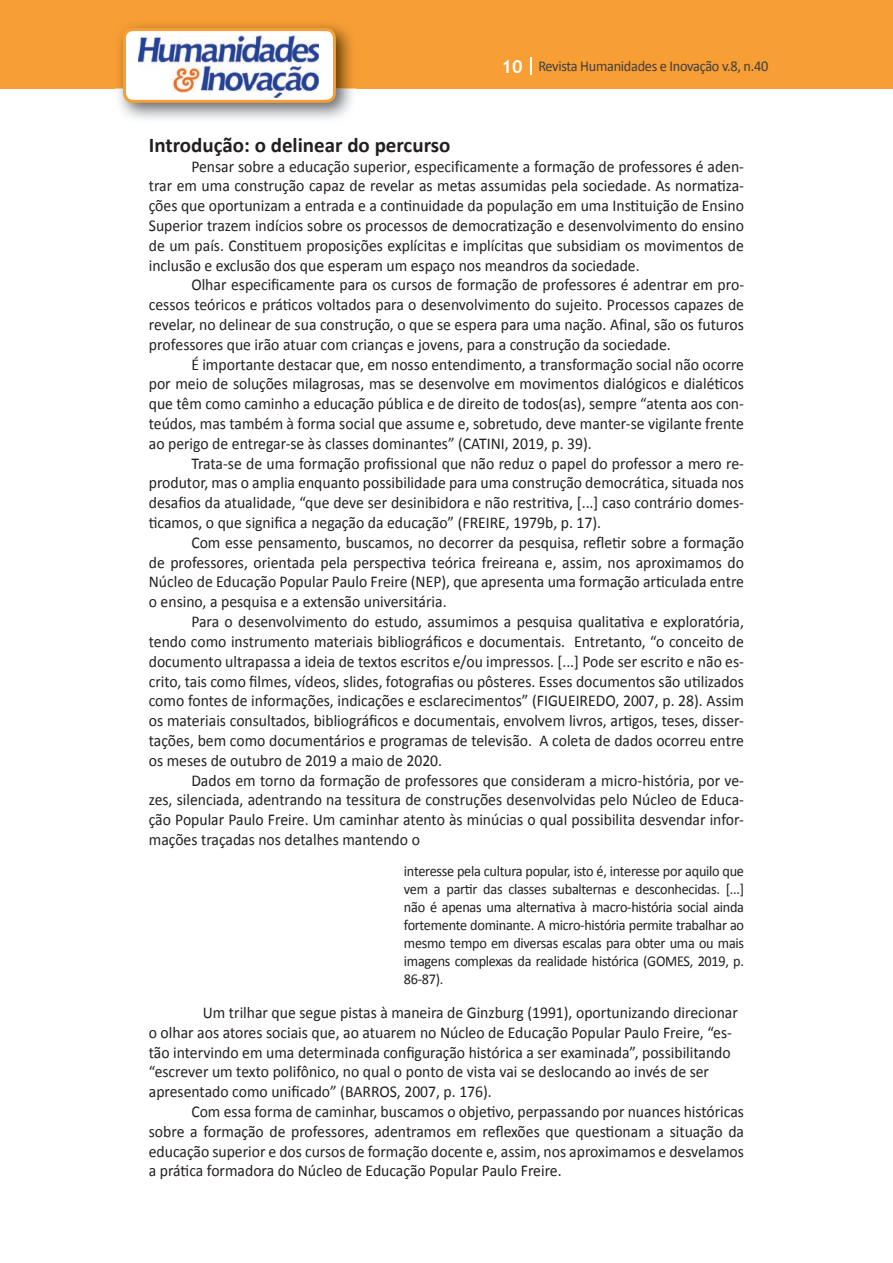
<style>
.page{position:relative;width:893px;height:1263px;background:#fff}
.page>*{position:absolute;margin:0;border:0;box-sizing:border-box;transform-origin:0 0}
.t1{font:700 21px "Calibri";color:#231f20}
.t2{font:16.5px/19.8px "Calibri";color:#231f20;text-align:justify;scale:.95 1}
.t3{font:15px/18px "Calibri";letter-spacing:-.02em;color:#231f20;text-align:justify;scale:.95 1}
.t4{font:15px "Calibri";letter-spacing:-.02em;color:#3e3e3f;scale:.95 1}
.s1{font-family:"Trebuchet MS";font-weight:700;font-size:18px;color:#fff}
</style>
<div class="page">
<div style="left:0;top:0;width:893px;height:88px;background:#f79e34"></div>
<svg style="left:530px;top:57px;width:2px;height:18px"></svg>
<img style="left:115px;top:24px;width:241px;height:95px">
<svg style="left:123px;top:28px;width:213px;height:75px"></svg>
<p class="t4" style="left:501px;top:57px;width:282px"><span class="s1">10</span> Revista Humanidades e Inovação v.8, n.40</p>
<p class="t1" style="left:149px;top:131px;width:303px">Introdução: o delinear do percurso</p>
<p class="t2" style="left:149px;top:156px;width:628px;text-indent:43px">Pensar sobre a educação superior, especificamente a formação de professores é aden&shy;trar em uma construção capaz de revelar as metas assumidas pela sociedade. As normatiza&shy;ções que oportunizam a entrada e a continuidade da população em uma Instituição de Ensino Superior trazem indícios sobre os processos de democratização e desenvolvimento do ensino de um país. Constituem proposições explícitas e implícitas que subsidiam os movimentos de inclusão e exclusão dos que esperam um espaço nos meandros da sociedade.</p>
<p class="t2" style="left:149px;top:275px;width:628px;text-indent:43px">Olhar especificamente para os cursos de formação de professores é adentrar em pro&shy;cessos teóricos e práticos voltados para o desenvolvimento do sujeito. Processos capazes de revelar, no delinear de sua construção, o que se espera para uma nação. Afinal, são os futuros professores que irão atuar com crianças e jovens, para a construção da sociedade.</p>
<p class="t2" style="left:149px;top:354px;width:628px;text-indent:43px">É importante destacar que, em nosso entendimento, a transformação social não ocorre por meio de soluções milagrosas, mas se desenvolve em movimentos dialógicos e dialéticos que têm como caminho a educação pública e de direito de todos(as), sempre “atenta aos con&shy;teúdos, mas também à forma social que assume e, sobretudo, deve manter-se vigilante frente ao perigo de entregar-se às classes dominantes” (CATINI, 2019, p. 39).</p>
<p class="t2" style="left:149px;top:453px;width:628px;text-indent:43px">Trata-se de uma formação profissional que não reduz o papel do professor a mero re&shy;produtor, mas o amplia enquanto possibilidade para uma construção democrática, situada nos desafios da atualidade, “que deve ser desinibidora e não restritiva, [...] caso contrário domes&shy;ticamos, o que significa a negação da educação” (FREIRE, 1979b, p. 17).</p>
<p class="t2" style="left:149px;top:532px;width:628px;text-indent:43px">Com esse pensamento, buscamos, no decorrer da pesquisa, refletir sobre a formação de professores, orientada pela perspectiva teórica freireana e, assim, nos aproximamos do Núcleo de Educação Popular Paulo Freire (NEP), que apresenta uma formação articulada entre o ensino, a pesquisa e a extensão universitária.</p>
<p class="t2" style="left:149px;top:612px;width:628px;text-indent:43px">Para o desenvolvimento do estudo, assumimos a pesquisa qualitativa e exploratória, tendo como instrumento materiais bibliográficos e documentais. Entretanto, “o conceito de documento ultrapassa a ideia de textos escritos e/ou impressos. [...] Pode ser escrito e não es&shy;crito, tais como filmes, vídeos, slides, fotografias ou pôsteres. Esses documentos são utilizados como fontes de informações, indicações e esclarecimentos” (FIGUEIREDO, 2007, p. 28). Assim os materiais consultados, bibliográficos e documentais, envolvem livros, artigos, teses, disser&shy;tações, bem como documentários e programas de televisão. A coleta de dados ocorreu entre os meses de outubro de 2019 a maio de 2020.</p>
<p class="t2" style="left:149px;top:770px;width:628px;text-indent:43px">Dados em torno da formação de professores que consideram a micro-história, por ve&shy;zes, silenciada, adentrando na tessitura de construções desenvolvidas pelo Núcleo de Educa&shy;ção Popular Paulo Freire. Um caminhar atento às minúcias o qual possibilita desvendar infor&shy;mações traçadas nos detalhes mantendo o</p>
<p class="t3" style="left:404px;top:862px;width:360px">interesse pela cultura popular, isto é, interesse por aquilo que vem a partir das classes subalternas e desconhecidas. [...] não é apenas uma alternativa à macro-história social ainda fortemente dominante. A micro-história permite trabalhar ao mesmo tempo em diversas escalas para obter uma ou mais imagens complexas da realidade histórica (GOMES, 2019, p.<br>86-87).</p>
<p class="t2" style="left:149px;top:1003px;width:622px;text-align:left;text-indent:54px">Um trilhar que segue pistas à maneira de Ginzburg (1991), oportunizando direcionar o olhar aos atores sociais que, ao atuarem no Núcleo de Educação Popular Paulo Freire, “es&shy;tão intervindo em uma determinada configuração histórica a ser examinada”, possibilitando “escrever um texto polifônico, no qual o ponto de vista vai se deslocando ao invés de ser apresentado como unificado” (BARROS, 2007, p. 176).</p>
<p class="t2" style="left:149px;top:1102px;width:628px;text-indent:43px">Com essa forma de caminhar, buscamos o objetivo, perpassando por nuances históricas sobre a formação de professores, adentramos em reflexões que questionam a situação da educação superior e dos cursos de formação docente e, assim, nos aproximamos e desvelamos a prática formadora do Núcleo de Educação Popular Paulo Freire.</p>
</div>
